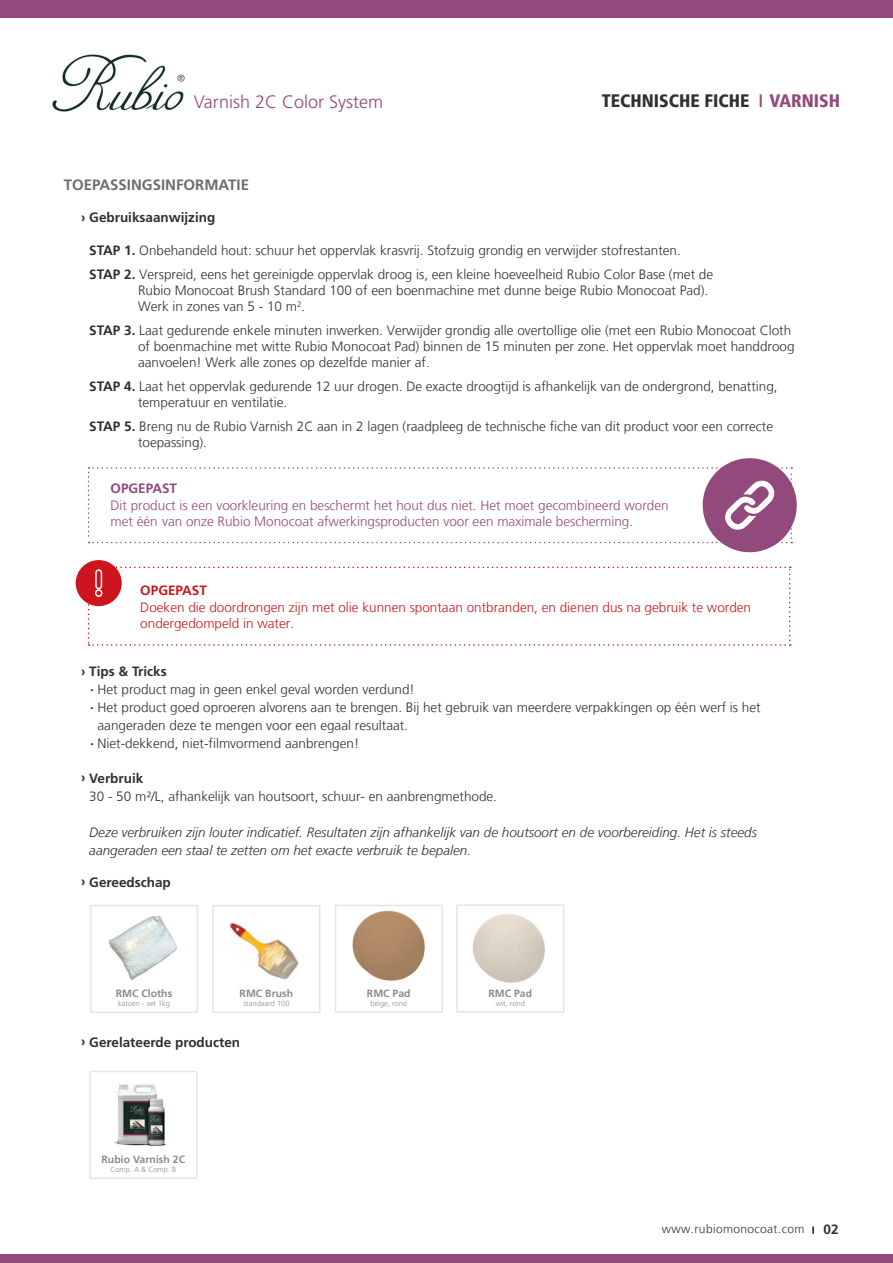
<style>
.page{position:relative;width:893px;height:1263px;background:#fff}
.page>*{position:absolute;margin:0;border:0;box-sizing:border-box;transform-origin:0 0}
.t1{font:900 condensed 18px "Frutiger 77";color:#312f30}
.t2{font:300 18px "Frutiger LT Std";color:#92497c}
.t3{font:700 15px "Frutiger LT Std";color:#6c6d70}
.t4{font:300 13.5px/16.2px "Frutiger LT";color:#312f30}
.t5{font:italic 300 13.5px/18px "Frutiger LT";color:#312f30}
.t6{font:300 13.5px/16.2px "Frutiger LT";color:#92497c}
.t7{font:300 13.5px/16.2px "Frutiger LT";color:#cd151d}
.t8{font:700 13.5px "Frutiger LT Std";color:#312f30}
.t9{font:700 13.5px "Frutiger LT Std";color:#92497c}
.t10{font:700 13.5px "Frutiger LT Std";color:#cd151d}
.t11{font:300 12px "Frutiger LT";letter-spacing:.03em;color:#312f30}
.t12{font:700 10.5px "Frutiger LT Std";color:#8a8c8f}
.t13{font:300 7.5px "Frutiger LT Std";color:#8a8c8f}
.s1{color:#92497c}
.s2{font-weight:700}
.s3{font-family:"Frutiger LT Std";font-weight:700}
.s4{font-family:"Frutiger 65";font-weight:700;font-size:9.15px}
.s5{font-family:"Frutiger LT Std";font-weight:700;font-size:13.5px}
</style>
<div class="page">
<div style="left:0;top:0;width:893px;height:18px;background:#92497c"></div>
<div style="left:0;top:1254px;width:893px;height:9px;background:#92497c"></div>
<img style="left:52px;top:54px;width:133px;height:58px">
<div style="left:703px;top:458px;width:94px;height:94px;background:#92497c;border-radius:50%"></div>
<svg style="left:88px;top:467px;width:704px;height:76px"></svg>
<div style="left:456px;top:904px;width:108px;height:108px;border:2px solid #e4e5e7"></div>
<img style="left:472px;top:914px;width:73px;height:69px">
<div style="left:90px;top:905px;width:108px;height:108px;border:2px solid #e4e5e7"></div>
<div style="left:89px;top:1071px;width:108px;height:108px;border:2px solid #e4e5e7"></div>
<img style="left:109px;top:916px;width:69px;height:64px">
<img style="left:113px;top:1084px;width:54px;height:63px">
<div style="left:335px;top:905px;width:108px;height:108px;border:2px solid #e4e5e7"></div>
<img style="left:352px;top:911px;width:73px;height:70px">
<div style="left:212px;top:905px;width:109px;height:108px;border:2px solid #e4e5e7"></div>
<img style="left:229px;top:922px;width:70px;height:58px">
<div style="left:76px;top:560px;width:46px;height:46px;background:#cd151d;border-radius:50%"></div>
<svg style="left:88px;top:567px;width:703px;height:79px"></svg>
<h1 class="t2" style="left:194px;top:92px;width:191px">Varnish 2C Color System</h1>
<h1 class="t1" style="left:602px;top:89px;width:240px">TECHNISCHE FICHE <span class="s1">I VARNISH</span></h1>
<p class="t3" style="left:64px;top:176px;width:187px">TOEPASSINGSINFORMATIE</p>
<p class="t8" style="left:81px;top:209px;width:136px">› Gebruiksaanwijzing</p>
<p class="t4" style="left:89px;top:239px;width:625px;line-height:23.7px"><span class="s2">STAP 1.</span> Onbehandeld hout: schuur het oppervlak krasvrij. Stofzuig grondig en verwijder stofrestanten.<br><span class="s2">STAP 2.</span> Verspreid, eens het gereinigde oppervlak droog is, een kleine hoeveelheid Rubio Color Base (met de</p>
<p class="t4" style="left:138px;top:282px;width:572px">Rubio Monocoat Brush Standard 100 of een boenmachine met dunne beige Rubio Monocoat Pad).<br>Werk in zones van 5 - 10 m<sup>2</sup>.</p>
<p class="t4" style="left:138px;top:322px;width:658px;text-indent:-49px"><span class="s2">STAP 3.</span> Laat gedurende enkele minuten inwerken. Verwijder grondig alle overtollige olie (met een Rubio Monocoat Cloth of boenmachine met witte Rubio Monocoat Pad) binnen de 15 minuten per zone. Het oppervlak moet handdroog aanvoelen! Werk alle zones op dezelfde manier af.</p>
<p class="t4" style="left:138px;top:378px;width:641px;text-indent:-49px"><span class="s2">STAP 4.</span> Laat het oppervlak gedurende 12 uur drogen. De exacte droogtijd is afhankelijk van de ondergrond, benatting, temperatuur en ventilatie.</p>
<p class="t4" style="left:138px;top:418px;width:637px;text-indent:-49px"><span class="s2">STAP 5.</span> Breng nu de Rubio Varnish 2C aan in 2 lagen (raadpleeg de technische fiche van dit product voor een correcte toepassing).</p>
<p class="t9" style="left:111px;top:481px;width:68px">OPGEPAST</p>
<p class="t6" style="left:111px;top:497px;width:560px">Dit product is een voorkleuring en beschermt het hout dus niet. Het moet gecombineerd worden met één van onze Rubio Monocoat afwerkingsproducten voor een maximale bescherming.</p>
<p class="t10" style="left:140px;top:583px;width:68px">OPGEPAST</p>
<p class="t7" style="left:140px;top:599px;width:612px">Doeken die doordrongen zijn met olie kunnen spontaan ontbranden, en dienen dus na gebruik te worden ondergedompeld in water.</p>
<p class="t8" style="left:81px;top:664px;width:87px">› Tips &amp; Tricks</p>
<p class="t4" style="left:90px;top:682px;width:326px"><span class="s3">∙</span> Het product mag in geen enkel geval worden verdund!</p>
<p class="t4" style="left:90px;top:700px;width:672px"><span class="s3">∙</span> Het product goed oproeren alvorens aan te brengen. Bij het gebruik van meerdere verpakkingen op één werf is het</p>
<p class="t4" style="left:98px;top:718px;width:312px">aangeraden deze te mengen voor een egaal resultaat.</p>
<p class="t4" style="left:90px;top:736px;width:271px"><span class="s3">∙</span> Niet-dekkend, niet-filmvormend aanbrengen!</p>
<p class="t8" style="left:81px;top:770px;width:64px">› Verbruik</p>
<p class="t4" style="left:89px;top:788px;width:409px">30 - 50 m²/L, afhankelijk van houtsoort, schuur- en aanbrengmethode.</p>
<p class="t5" style="left:89px;top:823px;width:669px">Deze verbruiken zijn louter indicatief. Resultaten zijn afhankelijk van de houtsoort en de voorbereiding. Het is steeds aangeraden een staal te zetten om het exacte verbruik te bepalen.</p>
<p class="t8" style="left:81px;top:874px;width:91px">› Gereedschap</p>
<p class="t12" style="left:116px;top:987px;width:58px">RMC Cloths</p>
<p class="t13" style="left:118px;top:999px;width:54px">katoen - set 1kg</p>
<p class="t12" style="left:240px;top:987px;width:55px">RMC Brush</p>
<p class="t13" style="left:243px;top:999px;width:48px">standaard 100</p>
<p class="t8" style="left:81px;top:1034px;width:161px">› Gerelateerde producten</p>
<p class="t12" style="left:102px;top:1153px;width:85px">Rubio Varnish 2C</p>
<p class="t13" style="left:110px;top:1165px;width:67px">Comp. A &amp; Comp. B</p>
<p class="t12" style="left:367px;top:987px;width:45px">RMC Pad</p>
<p class="t13" style="left:371px;top:999px;width:38px">beige, rond</p>
<p class="t12" style="left:488px;top:987px;width:45px">RMC Pad</p>
<p class="t13" style="left:496px;top:999px;width:31px">wit, rond</p>
<p class="t11" style="left:662px;top:1222px;width:178px">www.rubiomonocoat.com <span class="s4">I</span> <span class="s5">02</span></p>
</div>
